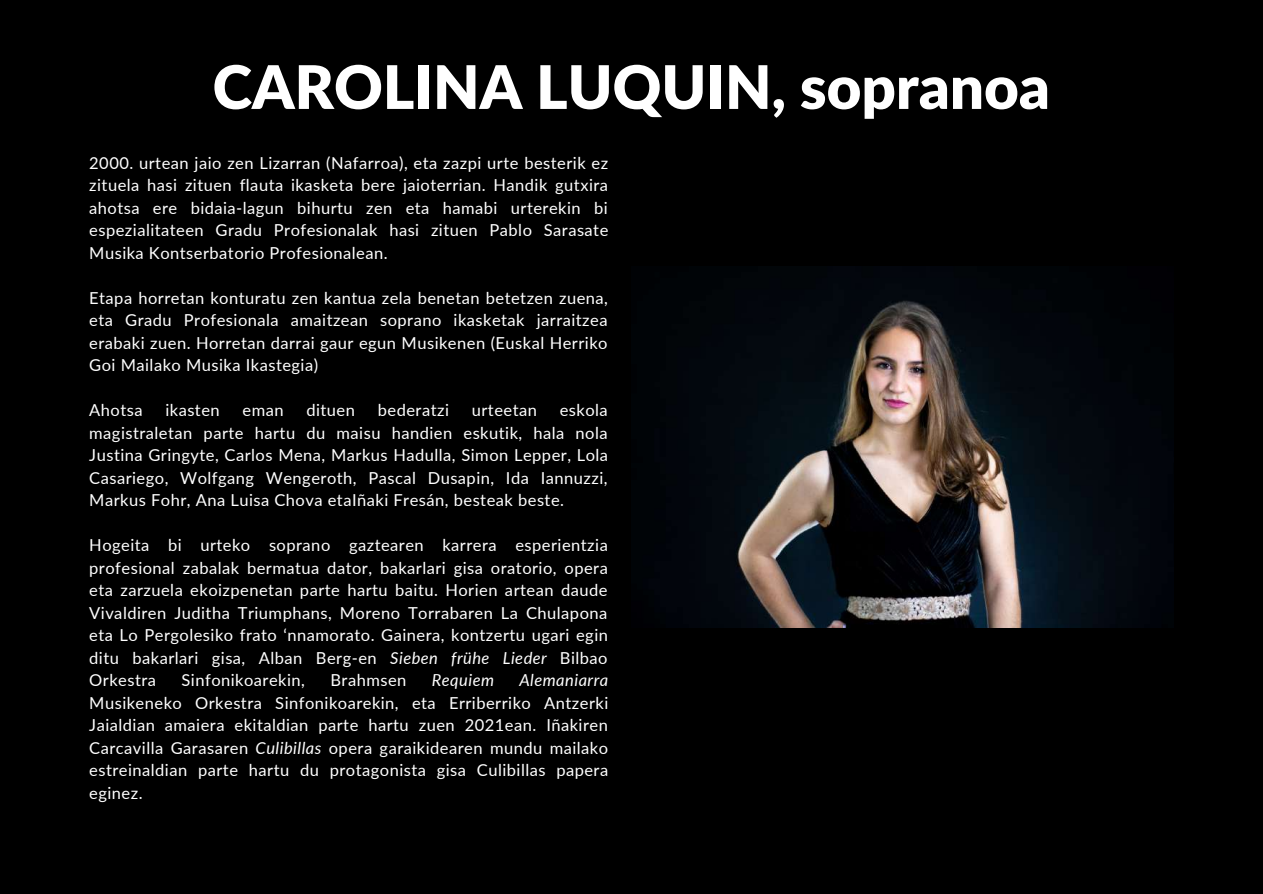
<style>
.page{position:relative;width:1263px;height:894px;background:#fff}
.page>*{position:absolute;margin:0;border:0;box-sizing:border-box;transform-origin:0 0}
.t1{font:900 60px "Lato";color:#fff}
.t2{font:16.5px/22.5px "Lato";letter-spacing:.03em;color:#fff;text-align:justify}
.t3{font:italic 16.5px "Lato";letter-spacing:.03em;color:#fff}
.s1{font-style:italic}
</style>
<div class="page">
<div style="left:0;top:0;width:1263px;height:893px;background:#000"></div>
<img style="left:648px;top:266px;width:525px;height:361px">
<h1 class="t1" style="left:213px;top:50px;width:839px">CAROLINA LUQUIN, sopranoa</h1>
<p class="t2" style="left:89px;top:151px;width:521px">2000. urtean jaio zen Lizarran (Nafarroa), eta zazpi urte besterik ez zituela hasi zituen flauta ikasketa bere jaioterrian. Handik gutxira ahotsa ere bidaia-lagun bihurtu zen eta hamabi urterekin bi espezialitateen Gradu Profesionalak hasi zituen Pablo Sarasate Musika Kontserbatorio Profesionalean.</p>
<p class="t2" style="left:89px;top:286px;width:520px">Etapa horretan konturatu zen kantua zela benetan betetzen zuena, eta Gradu Profesionala amaitzean soprano ikasketak jarraitzea erabaki zuen. Horretan darrai gaur egun Musikenen (Euskal Herriko Goi Mailako Musika Ikastegia)</p>
<p class="t2" style="left:89px;top:398px;width:55px">Ahotsa</p>
<p class="t2" style="left:165px;top:398px;width:56px">ikasten</p>
<p class="t2" style="left:243px;top:398px;width:43px">eman</p>
<p class="t2" style="left:306px;top:398px;width:50px">dituen</p>
<p class="t2" style="left:378px;top:398px;width:73px">bederatzi</p>
<p class="t2" style="left:472px;top:398px;width:67px">urteetan</p>
<p class="t2" style="left:89px;top:398px;width:520px;text-indent:470px">eskola magistraletan parte hartu du maisu handien eskutik, hala nola Justina Gringyte, Carlos Mena, Markus Hadulla, Simon Lepper, Lola Casariego, Wolfgang Wengeroth, Pascal Dusapin, Ida Iannuzzi, Markus Fohr, Ana Luisa Chova etaIñaki Fresán, besteak beste.</p>
<p class="t2" style="left:89px;top:533px;width:520px">Hogeita bi urteko soprano gaztearen karrera esperientzia profesional zabalak bermatua dator, bakarlari gisa oratorio, opera eta zarzuela ekoizpenetan parte hartu baitu. Horien artean daude Vivaldiren Juditha Triumphans, Moreno Torrabaren La Chulapona eta Lo Pergolesiko frato ‘nnamorato. Gainera, kontzertu ugari egin ditu bakarlari gisa, Alban Berg-en <span class="s1">Sieben frühe Lieder</span> Bilbao Orkestra</p>
<p class="t2" style="left:182px;top:668px;width:125px">Sinfonikoarekin,</p>
<p class="t2" style="left:330px;top:668px;width:77px">Brahmsen</p>
<p class="t3" style="left:432px;top:670px;width:64px">Requiem</p>
<p class="t3" style="left:519px;top:670px;width:90px">Alemaniarra</p>
<p class="t2" style="left:89px;top:691px;width:521px">Musikeneko Orkestra Sinfonikoarekin, eta Erriberriko Antzerki Jaialdian amaiera ekitaldian parte hartu zuen 2021ean. Iñakiren Carcavilla Garasaren <span class="s1">Culibillas</span> opera garaikidearen mundu mailako estreinaldian parte hartu du protagonista gisa Culibillas papera eginez.</p>
</div>
